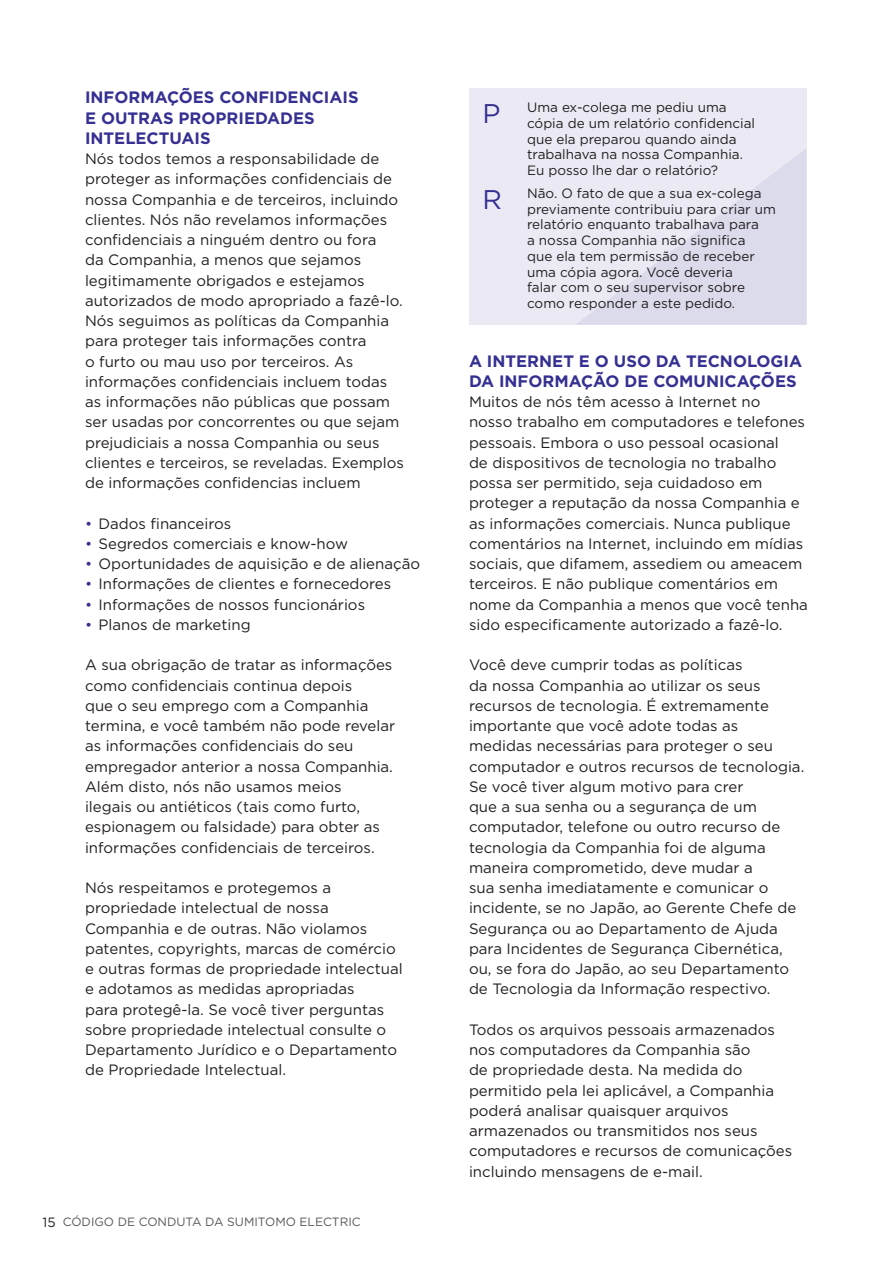
<style>
.page{position:relative;width:893px;height:1263px;background:#fff}
.page>*{position:absolute;margin:0;border:0;box-sizing:border-box;transform-origin:0 0}
.BLUE_HEADS{font:700 16.5px/20.2px "Gotham";color:#353092}
.BODY{font:15px/20.2px "Gotham";color:#231f20}
.t1{font:13.5px/15.8px "Gotham";color:#231f20}
.t2{font:12px "Gotham";color:#57585a}
.s1{color:#353092}
.s2{font-size:13.5px;color:#231f20}
.s3{font-size:27px;color:#353092}
</style>
<div class="page">
<div style="left:469px;top:88px;width:337px;height:236px;background:#ebeaf4"></div>
<svg style="left:575px;top:149px;width:231px;height:176px"></svg>
<p class="BLUE_HEADS" style="left:85px;top:87px;width:275px">INFORMAÇÕES CONFIDENCIAIS<br>E OUTRAS PROPRIEDADES<br>INTELECTUAIS</p>
<p class="BODY" style="left:85px;top:148px;width:320px">Nós todos temos a responsabilidade de proteger as informações confidenciais de nossa Companhia e de terceiros, incluindo clientes. Nós não revelamos informações confidenciais a ninguém dentro ou fora<br>da Companhia, a menos que sejamos legitimamente obrigados e estejamos autorizados de modo apropriado a fazê-lo.<br>Nós seguimos as políticas da Companhia para proteger tais informações contra<br>o furto ou mau uso por terceiros. As informações confidenciais incluem todas as informações não públicas que possam ser usadas por concorrentes ou que sejam prejudiciais a nossa Companhia ou seus clientes e terceiros, se reveladas. Exemplos de informações confidencias incluem</p>
<p class="BODY" style="left:85px;top:513px;width:148px"><span class="s1">•</span> Dados financeiros</p>
<p class="BODY" style="left:85px;top:533px;width:265px"><span class="s1">•</span> Segredos comerciais e know-how</p>
<p class="BODY" style="left:85px;top:553px;width:336px"><span class="s1">•</span> Oportunidades de aquisição e de alienação</p>
<p class="BODY" style="left:85px;top:574px;width:308px"><span class="s1">•</span> Informações de clientes e fornecedores</p>
<p class="BODY" style="left:85px;top:594px;width:282px"><span class="s1">•</span> Informações de nossos funcionários</p>
<p class="BODY" style="left:85px;top:614px;width:167px"><span class="s1">•</span> Planos de marketing</p>
<p class="BODY" style="left:85px;top:655px;width:312px">A sua obrigação de tratar as informações como confidenciais continua depois<br>que o seu emprego com a Companhia termina, e você também não pode revelar as informações confidenciais do seu empregador anterior a nossa Companhia.<br>Além disto, nós não usamos meios<br>ilegais ou antiéticos (tais como furto, espionagem ou falsidade) para obter as informações confidenciais de terceiros.</p>
<p class="BODY" style="left:85px;top:877px;width:319px">Nós respeitamos e protegemos a propriedade intelectual de nossa Companhia e de outras. Não violamos patentes, copyrights, marcas de comércio e outras formas de propriedade intelectual e adotamos as medidas apropriadas<br>para protegê-la. Se você tiver perguntas sobre propriedade intelectual consulte o Departamento Jurídico e o Departamento de Propriedade Intelectual.</p>
<p class="t2" style="left:43px;top:1214px;width:320px"><span class="s2">15</span> CÓDIGO DE CONDUTA DA SUMITOMO ELECTRIC</p>
<p class="t1" style="left:527px;top:99px;width:230px;text-indent:-44px"><span class="s3">P</span> Uma ex-colega me pediu uma cópia de um relatório confidencial que ela preparou quando ainda trabalhava na nossa Companhia.<br>Eu posso lhe dar o relatório?</p>
<p class="t1" style="left:527px;top:185px;width:250px;text-indent:-44px"><span class="s3">R</span> Não. O fato de que a sua ex-colega previamente contribuiu para criar um relatório enquanto trabalhava para<br>a nossa Companhia não significa<br>que ela tem permissão de receber uma cópia agora. Você deveria<br>falar com o seu supervisor sobre como responder a este pedido.</p>
<p class="BLUE_HEADS" style="left:469px;top:350px;width:335px">A INTERNET E O USO DA TECNOLOGIA<br>DA INFORMAÇÃO DE COMUNICAÇÕES</p>
<p class="BODY" style="left:469px;top:391px;width:340px">Muitos de nós têm acesso à Internet no<br>nosso trabalho em computadores e telefones pessoais. Embora o uso pessoal ocasional<br>de dispositivos de tecnologia no trabalho possa ser permitido, seja cuidadoso em proteger a reputação da nossa Companhia e as informações comerciais. Nunca publique comentários na Internet, incluindo em mídias sociais, que difamem, assediem ou ameacem terceiros. E não publique comentários em nome da Companhia a menos que você tenha sido especificamente autorizado a fazê-lo.</p>
<p class="BODY" style="left:469px;top:655px;width:337px">Você deve cumprir todas as políticas<br>da nossa Companhia ao utilizar os seus recursos de tecnologia. É extremamente importante que você adote todas as medidas necessárias para proteger o seu computador e outros recursos de tecnologia.<br>Se você tiver algum motivo para crer<br>que a sua senha ou a segurança de um computador, telefone ou outro recurso de tecnologia da Companhia foi de alguma maneira comprometido, deve mudar a<br>sua senha imediatamente e comunicar o incidente, se no Japão, ao Gerente Chefe de Segurança ou ao Departamento de Ajuda para Incidentes de Segurança Cibernética, ou, se fora do Japão, ao seu Departamento de Tecnologia da Informação respectivo.</p>
<p class="BODY" style="left:469px;top:1019px;width:325px">Todos os arquivos pessoais armazenados nos computadores da Companhia são<br>de propriedade desta. Na medida do permitido pela lei aplicável, a Companhia poderá analisar quaisquer arquivos armazenados ou transmitidos nos seus computadores e recursos de comunicações incluindo mensagens de e-mail.</p>
</div>
